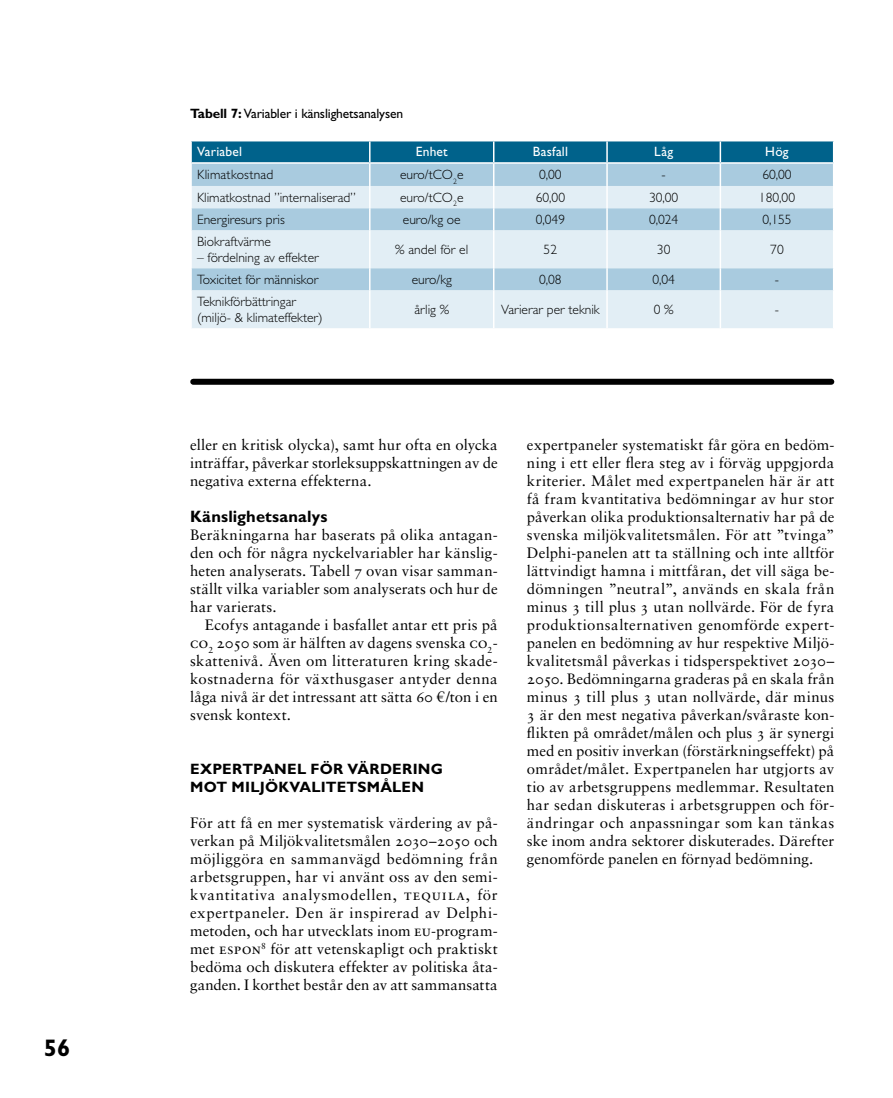
<style>
.page{position:relative;width:893px;height:1098px;background:#fff}
.page>*{position:absolute;margin:0;border:0;box-sizing:border-box;transform-origin:0 0}
.t1{font:700 24px "Gill Sans Std";color:#000}
.t2{font:700 16.5px "Gill Sans Std";letter-spacing:.01em;color:#000}
.t3{font:15px/18px "Sabon LT Std";letter-spacing:.005em;color:#000;text-align:justify}
.t4{font:700 15px/18px "Gill Sans Std";letter-spacing:.015em;color:#000}
.t5{font:300 13.5px/16.5px "Gill Sans Std";color:#000}
.t6{font:13.5px "Gill Sans Std";letter-spacing:-.01em;color:#000}
.t7{font:13.5px "Gill Sans Std";letter-spacing:.015em;color:#fff}
.s1{font-weight:700}
</style>
<div class="page">
<svg style="left:192px;top:230px;width:641px;height:98px;background:#d5e6f0"></svg>
<hr style="left:369px;top:230px;width:2px;height:38px;background:#fff">
<hr style="left:493px;top:230px;width:1px;height:38px;background:#fff">
<hr style="left:606px;top:230px;width:2px;height:38px;background:#fff">
<hr style="left:720px;top:230px;width:1px;height:38px;background:#fff">
<hr style="left:369px;top:268px;width:2px;height:22px;background:#fff">
<svg style="left:493px;top:268px;width:1px;height:22px"></svg>
<hr style="left:606px;top:268px;width:2px;height:22px;background:#fff">
<svg style="left:720px;top:268px;width:1px;height:22px"></svg>
<hr style="left:369px;top:290px;width:2px;height:38px;background:#fff">
<hr style="left:493px;top:290px;width:1px;height:38px;background:#fff">
<hr style="left:606px;top:290px;width:2px;height:38px;background:#fff">
<hr style="left:720px;top:290px;width:1px;height:38px;background:#fff">
<svg style="left:191px;top:141px;width:643px;height:89px;background:#91bcd1"></svg>
<hr style="left:190px;top:162px;width:180px;height:2px;background:#fff">
<hr style="left:370px;top:162px;width:124px;height:2px;background:#fff">
<hr style="left:494px;top:162px;width:113px;height:2px;background:#fff">
<hr style="left:607px;top:162px;width:113px;height:2px;background:#fff">
<hr style="left:720px;top:162px;width:114px;height:2px;background:#fff">
<div style="left:193px;top:378px;width:638px;height:6px;background:#000"></div>
<h1 class="t1" style="left:44px;top:1033px;width:28px">56</h1>
<p class="t6" style="left:190px;top:105px;width:214px"><span class="s1">Tabell 7:</span> Variabler i känslighetsanalysen</p>
<p class="t7" style="left:197px;top:144px;width:47px">Variabel</p>
<p class="t7" style="left:416px;top:144px;width:34px">Enhet</p>
<p class="t7" style="left:533px;top:144px;width:37px">Basfall</p>
<p class="t7" style="left:654px;top:144px;width:20px">Låg</p>
<p class="t7" style="left:765px;top:144px;width:25px">Hög</p>
<p class="t5" style="left:197px;top:167px;width:78px">Klimatkostnad</p>
<p class="t5" style="left:400px;top:167px;width:65px">euro/tCO<sub>2</sub>e</p>
<p class="t5" style="left:539px;top:167px;width:24px">0,00</p>
<p class="t5" style="left:662px;top:167px;width:6px">-</p>
<p class="t5" style="left:762px;top:167px;width:31px">60,00</p>
<p class="t5" style="left:197px;top:189px;width:160px">Klimatkostnad ”internaliserad”</p>
<p class="t5" style="left:400px;top:189px;width:65px">euro/tCO<sub>2</sub>e</p>
<p class="t5" style="left:536px;top:189px;width:31px">60,00</p>
<p class="t5" style="left:649px;top:189px;width:31px">30,00</p>
<p class="t5" style="left:759px;top:189px;width:38px">180,00</p>
<p class="t5" style="left:197px;top:211px;width:89px">Energiresurs pris</p>
<p class="t5" style="left:403px;top:211px;width:59px">euro/kg oe</p>
<p class="t5" style="left:536px;top:211px;width:31px">0,049</p>
<p class="t5" style="left:649px;top:211px;width:31px">0,024</p>
<p class="t5" style="left:762px;top:211px;width:31px">0,155</p>
<p class="t5" style="left:197px;top:233px;width:75px">Biokraftvärme</p>
<p class="t5" style="left:197px;top:249px;width:123px">– fördelning av effekter</p>
<p class="t5" style="left:395px;top:241px;width:74px">% andel för el</p>
<p class="t5" style="left:544px;top:241px;width:15px">52</p>
<p class="t5" style="left:657px;top:241px;width:15px">30</p>
<p class="t5" style="left:770px;top:241px;width:15px">70</p>
<p class="t5" style="left:197px;top:271px;width:123px">Toxicitet för människor</p>
<p class="t5" style="left:412px;top:271px;width:42px">euro/kg</p>
<p class="t5" style="left:539px;top:271px;width:24px">0,08</p>
<p class="t5" style="left:652px;top:271px;width:24px">0,04</p>
<p class="t5" style="left:775px;top:271px;width:6px">-</p>
<p class="t5" style="left:197px;top:293px;width:127px">Teknikförbättringar (miljö- &amp; klimateffekter)</p>
<p class="t5" style="left:414px;top:301px;width:36px">årlig %</p>
<p class="t5" style="left:501px;top:301px;width:100px">Varierar per teknik</p>
<p class="t5" style="left:654px;top:301px;width:21px">0 %</p>
<p class="t5" style="left:775px;top:301px;width:6px">-</p>
<p class="t3" style="left:190px;top:435px;width:309px">eller en kritisk olycka), samt hur ofta en olycka inträffar, påverkar storleksuppskattningen av de negativa externa effekterna.</p>
<p class="t2" style="left:190px;top:506px;width:139px">Känslighetsanalys</p>
<p class="t3" style="left:190px;top:525px;width:309px">Beräkningarna har baserats på olika antagan&shy;den och för några nyckelvariabler har känslig&shy;heten analyserats. Tabell 7 ovan visar samman&shy;ställt vilka variabler som analyserats och hur de har varierats.</p>
<p class="t3" style="left:190px;top:615px;width:309px;text-indent:15px">Ecofys antagande i basfallet antar ett pris på CO<sub>2</sub> 2050 som är hälften av dagens svenska CO<sub>2</sub>- skattenivå. Även om litteraturen kring skade&shy;kostnaderna för växthusgaser antyder denna låga nivå är det intressant att sätta 60 €/ton i en svensk kontext.</p>
<p class="t4" style="left:190px;top:759px;width:254px">EXPERTPANEL FÖR VÄRDERING<br>MOT MILJÖKVALITETSMÅLEN</p>
<p class="t3" style="left:190px;top:813px;width:309px">För att få en mer systematisk värdering av på&shy;verkan på Miljökvalitetsmålen 2030–2050 och möjliggöra en sammanvägd bedömning från arbetsgruppen, har vi använt oss av den semi&shy;kvantitativa analysmodellen, TEQUILA, för expertpaneler. Den är inspirerad av Delphi&shy;metoden, och har utvecklats inom EU-program&shy;met ESPON<sup>8</sup> för att vetenskapligt och praktiskt bedöma och diskutera effekter av politiska åta&shy;ganden. I korthet består den av att sammansatta</p>
<p class="t3" style="left:527px;top:435px;width:309px">expertpaneler systematiskt får göra en bedöm&shy;ning i ett eller flera steg av i förväg uppgjorda kriterier. Målet med expertpanelen här är att få fram kvantitativa bedömningar av hur stor påverkan olika produktionsalternativ har på de svenska miljökvalitetsmålen. För att ”tvinga” Delphi-panelen att ta ställning och inte alltför lättvindigt hamna i mittfåran, det vill säga be&shy;dömningen ”neutral”, används en skala från minus 3 till plus 3 utan nollvärde. För de fyra produktionsalternativen genomförde expert&shy;panelen en bedömning av hur respektive Miljö&shy;kvalitetsmål påverkas i tidsperspektivet 2030– 2050. Bedömningarna graderas på en skala från minus 3 till plus 3 utan nollvärde, där minus 3 är den mest negativa påverkan/svåraste kon&shy;flikten på området/målen och plus 3 är synergi med en positiv inverkan (förstärkningseffekt) på området/målet. Expertpanelen har utgjorts av tio av arbetsgruppens medlemmar. Resultaten har sedan diskuteras i arbetsgruppen och för&shy;ändringar och anpassningar som kan tänkas ske inom andra sektorer diskuterades. Därefter genomförde panelen en förnyad bedömning.</p>
</div>
